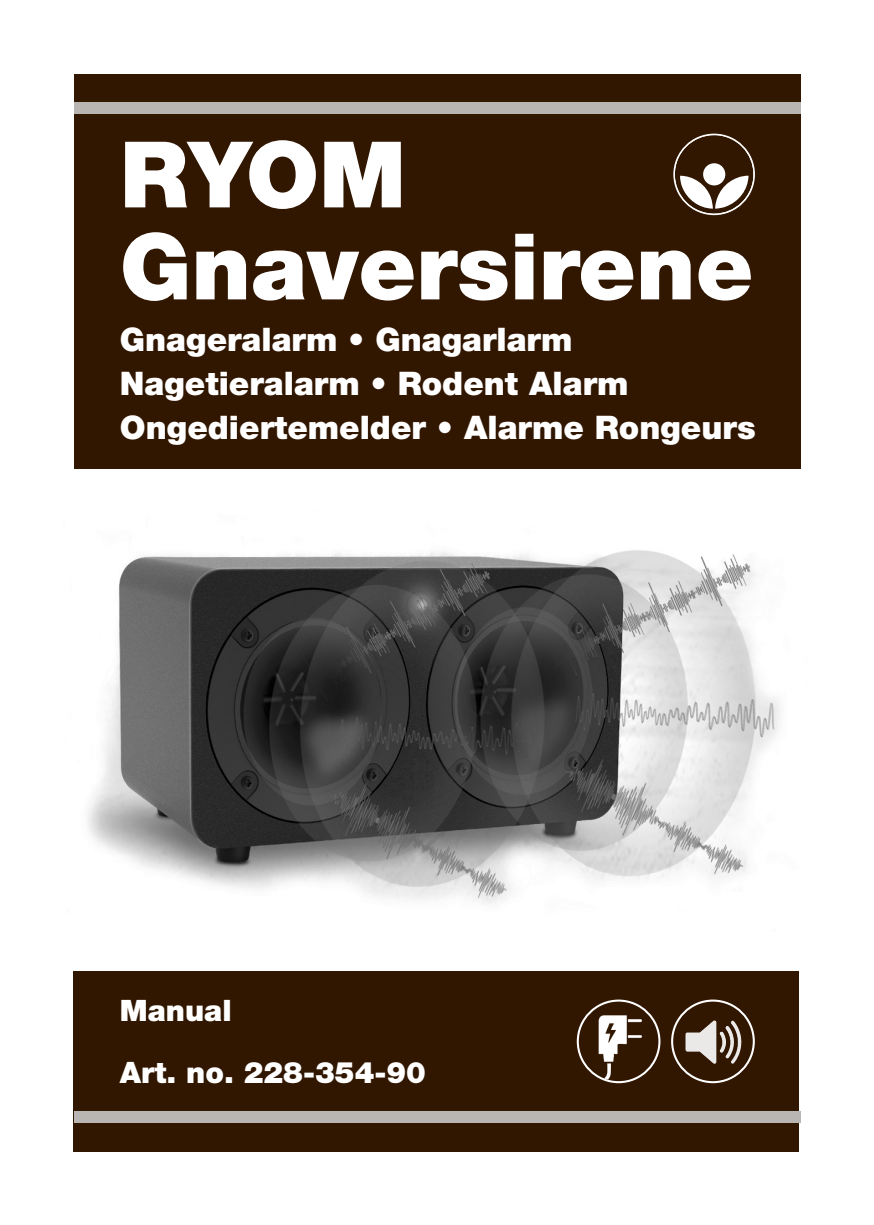
<style>
.page{position:relative;width:874px;height:1225px;background:#fff}
.page>*{position:absolute;margin:0;border:0;box-sizing:border-box;transform-origin:0 0}
.t1{font:900 91.8px/92px "Helvetica Neue LT Std";color:#fff}
.t2{font:900 32.6px/44px "Helvetica Neue LT Std";color:#fff}
.t3{font:900 29.6px/62px "Helvetica Neue LT Std";color:#fff}
</style>
<div class="page">
<div style="left:74px;top:971px;width:724px;height:180px;background:#311600"></div>
<div style="left:74px;top:74px;width:725px;height:394px;background:#311600"></div>
<div style="left:74px;top:102px;width:725px;height:11px;background:#b8b5b2"></div>
<div style="left:74px;top:1111px;width:725px;height:12px;background:#b8b5b2"></div>
<svg style="left:673px;top:134px;width:80px;height:80px"></svg>
<div style="left:673px;top:134px;width:81px;height:81px;border:1px solid #fff;border-radius:50%"></div>
<img style="left:87px;top:550px;width:693px;height:353px">
<img style="left:685px;top:1020px;width:56px;height:44px">
<div style="left:670px;top:999px;width:84px;height:84px;border:2px solid #fff;border-radius:50%"></div>
<img style="left:579px;top:1012px;width:66px;height:69px">
<div style="left:576px;top:999px;width:84px;height:84px;border:2px solid #fff;border-radius:50%"></div>
<h1 class="t1" style="left:120px;top:128px;width:634px">RYOM<br>Gnaversirene</h1>
<p class="t2" style="left:120px;top:317px;width:637px">Gnageralarm • Gnagarlarm<br>Nagetieralarm • Rodent Alarm<br>Ongediertemelder • Alarme Rongeurs</p>
<p class="t3" style="left:120px;top:979px;width:307px">Manual<br>Art. no. 228-354-90</p>
</div>
